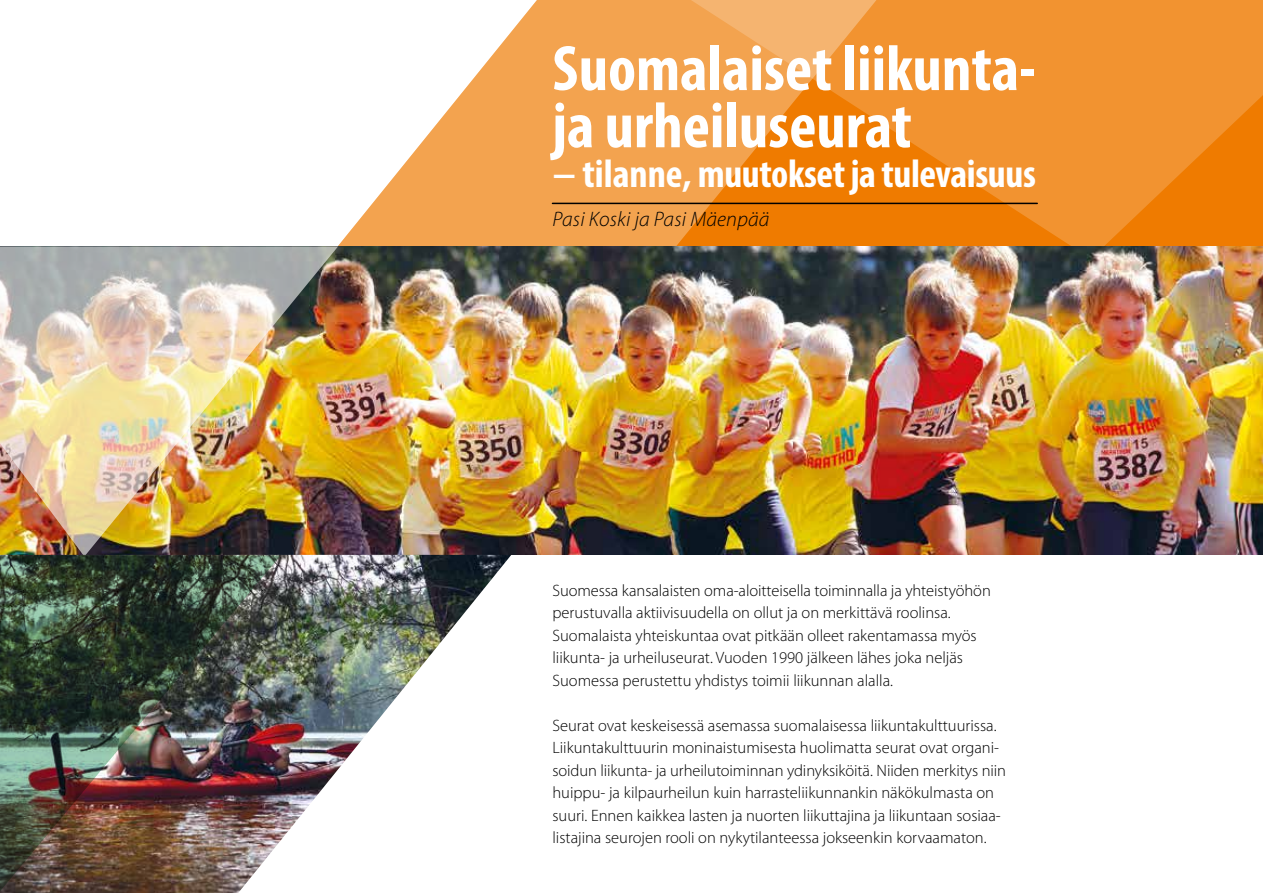
<style>
.page{position:relative;width:1263px;height:893px;background:#fff}
.page>*{position:absolute;margin:0;border:0;box-sizing:border-box;transform-origin:0 0}
.t1{font:700 condensed 64.8px/57.2px "Myriad Pro";color:#fff}
.t2{font:700 condensed 39.75px "Myriad Pro";color:#fff}
.t3{font:italic 300 21px "Myriad Pro";letter-spacing:.01em;color:#000}
.t4{font:300 16.5px/22.5px "Myriad Pro";color:#000}
</style>
<div class="page">
<svg style="left:338px;top:0;width:349px;height:246px;fill:#f3a34f"></svg>
<svg style="left:687px;top:0;width:576px;height:246px;background:#f18e27"></svg>
<img style="left:338px;top:246px;width:925px;height:309px">
<img style="left:0;top:246px;width:338px;height:309px">
<img style="left:281px;top:555px;width:230px;height:285px">
<img style="left:0;top:555px;width:281px;height:338px">
<hr style="left:552px;top:203px;width:485px;height:1px;background:#000">
<h1 class="t1" style="left:552px;top:39px;width:485px">Suomalaiset liikunta&shy;ja urheiluseurat</h1>
<h2 class="t2" style="left:552px;top:149px;width:485px">− tilanne, muutokset ja tulevaisuus</h2>
<p class="t3" style="left:552px;top:208px;width:218px">Pasi Koski ja Pasi Mäenpää</p>
<p class="t4" style="left:552px;top:579px;width:440px">Suomessa kansalaisten oma-aloitteisella toiminnalla ja yhteistyöhön perustuvalla aktiivisuudella on ollut ja on merkittävä roolinsa.<br>Suomalaista yhteiskuntaa ovat pitkään olleet rakentamassa myös liikunta- ja urheiluseurat. Vuoden 1990 jälkeen lähes joka neljäs Suomessa perustettu yhdistys toimii liikunnan alalla.</p>
<p class="t4" style="left:552px;top:714px;width:455px">Seurat ovat keskeisessä asemassa suomalaisessa liikuntakulttuurissa.<br>Liikuntakulttuurin moninaistumisesta huolimatta seurat ovat organi&shy;soidun liikunta- ja urheilutoiminnan ydinyksiköitä. Niiden merkitys niin huippu- ja kilpaurheilun kuin harrasteliikunnankin näkökulmasta on suuri. Ennen kaikkea lasten ja nuorten liikuttajina ja liikuntaan sosiaa&shy;listajina seurojen rooli on nykytilanteessa jokseenkin korvaamaton.</p>
</div>
